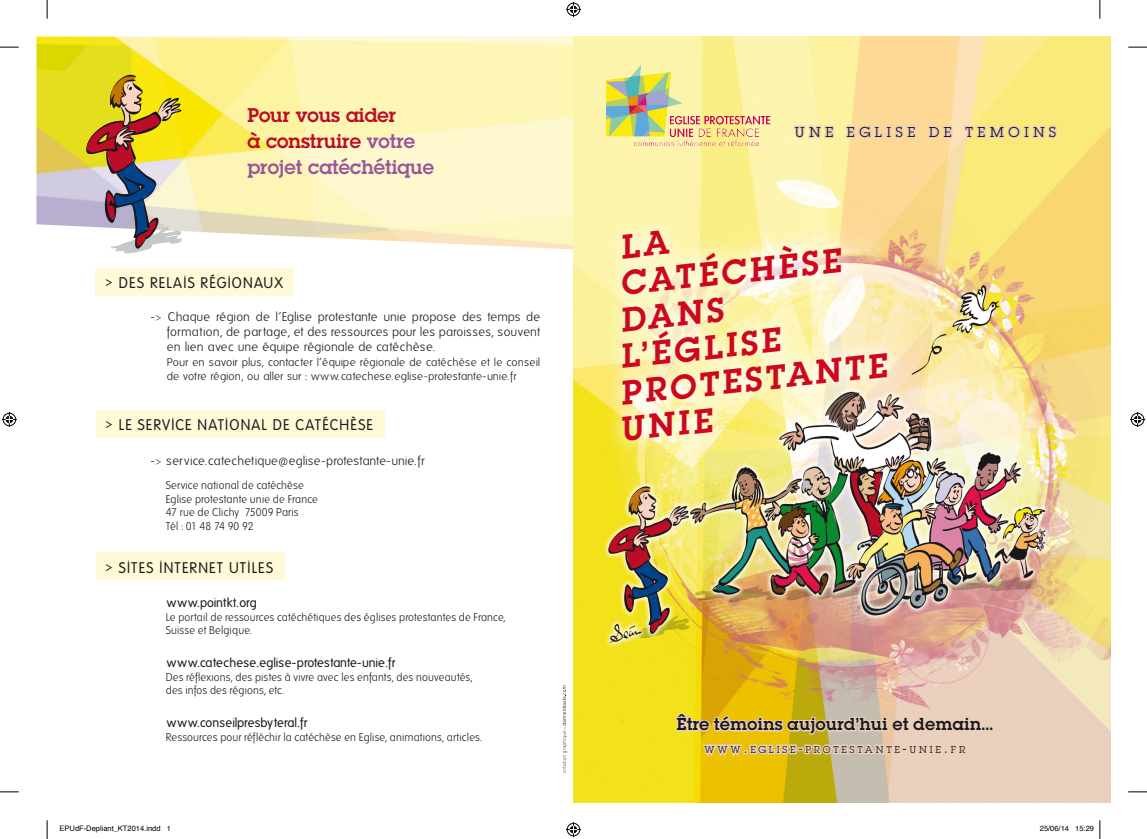
<style>
.page{position:relative;width:1147px;height:839px;background:#fff}
.page>*{position:absolute;margin:0;border:0;box-sizing:border-box;transform-origin:0 0}
.t1{font:600 35.62px "Lubalin Graph EF";color:#cd071e}
.t2{font:600 19.38px/26px "Lubalin Graph";color:#bd0c26}
.t3{font:600 18.12px "Lubalin Graph EF";color:#1a171c}
.t4{font:15px "Folks";letter-spacing:.085em;color:#1a171c;scale:.95 1}
.t5{font:14px "Lubalin Graph";color:#1a171c}
.t6{font:300 12.5px/15px "Folks";letter-spacing:.005em;color:#1a171c;text-align:justify}
.t7{font:12.5px "Folks";letter-spacing:.01em;color:#1a171c}
.t8{font:300 11.25px/13.5px "Folks";letter-spacing:.01em;color:#1a171c;scale:.95 1}
.t9{font:300 11.25px/14px "Folks";letter-spacing:.01em;color:#1a171c}
.t10{font:9.75px "Lubalin Graph";letter-spacing:.285em;color:#1a171c}
.t11{font:7.5px "Helvetica";color:#000}
.s1{color:#995699}
.s2{font-size:14px}
</style>
<div class="page">
<div style="left:96px;top:268px;width:198px;height:27px;background:#fef9d6"></div>
<div style="left:96px;top:410px;width:288px;height:28px;background:#fef9d6"></div>
<div style="left:96px;top:552px;width:188px;height:27px;background:#fef9d6"></div>
<img style="left:36px;top:36px;width:537px;height:213px">
<img style="left:573px;top:36px;width:537px;height:766px">
<img style="left:602px;top:55px;width:171px;height:95px">
<svg style="left:603px;top:185px;width:303px;height:278px;background:#f6ecb4"></svg>
<svg style="left:792px;top:120px;width:43px;height:24px"></svg>
<svg style="left:844px;top:123px;width:73px;height:17px"></svg>
<svg style="left:926px;top:123px;width:28px;height:17px"></svg>
<svg style="left:962px;top:116px;width:97px;height:28px;background:#f5e190"></svg>
<svg style="left:672px;top:711px;width:321px;height:51px;background:#e3c87f"></svg>
<svg style="left:84px;top:71px;width:99px;height:183px;background:#c3ae72"></svg>
<svg style="left:562px;top:685px;width:5px;height:87px"></svg>
<svg style="left:0;top:46px;width:19px;height:2px"></svg>
<svg style="left:1128px;top:46px;width:19px;height:2px"></svg>
<svg style="left:0;top:791px;width:19px;height:1px"></svg>
<svg style="left:1128px;top:791px;width:19px;height:1px"></svg>
<svg style="left:46px;top:0;width:2px;height:19px"></svg>
<svg style="left:46px;top:820px;width:2px;height:18px"></svg>
<svg style="left:1099px;top:0;width:1px;height:19px"></svg>
<svg style="left:566px;top:2px;width:15px;height:15px"></svg>
<svg style="left:566px;top:822px;width:15px;height:14px"></svg>
<svg style="left:2px;top:412px;width:15px;height:15px"></svg>
<svg style="left:1130px;top:412px;width:15px;height:15px"></svg>
<svg style="left:1099px;top:820px;width:1px;height:18px"></svg>
<svg style="left:623px;top:229px;width:46px;height:29px"></svg>
<h2 class="t2" style="left:247px;top:101px;width:188px">Pour vous aider<br>à construire <span class="s1">votre projet catéchétique</span></h2>
<h3 class="t4" style="left:106px;top:274px;width:188px">&gt; DES RELAIS RÉGIONAUX</h3>
<p class="t6" style="left:167px;top:309px;width:375px;text-indent:-16px">-&gt; Chaque région de l’Eglise protestante unie propose des temps de formation, de partage, et des ressources pour les paroisses, souvent en lien avec une équipe régionale de catéchèse.</p>
<p class="t9" style="left:167px;top:355px;width:375px">Pour en savoir plus, contacter l’équipe régionale de catéchèse et le conseil de votre région, ou aller sur : www.catechese.eglise-protestante-unie.fr</p>
<h3 class="t4" style="left:106px;top:417px;width:283px">&gt; LE SERVICE NATIONAL DE CATÉCHÈSE</h3>
<p class="t6" style="left:151px;top:453px;width:275px">-&gt; service.catechetique@eglise-protestante-unie.fr</p>
<p class="t8" style="left:166px;top:478px;width:161px">Service national de catéchèse<br>Eglise protestante unie de France<br>47 rue de Clichy 75009 Paris<br>Tél : 01 48 74 90 92</p>
<h3 class="t4" style="left:106px;top:559px;width:178px">&gt; SITES INTERNET UTILES</h3>
<p class="t7" style="left:167px;top:596px;width:91px">www.pointkt.org</p>
<p class="t8" style="left:166px;top:610px;width:359px">Le portail de ressources catéchétiques des églises protestantes de France,<br>Suisse et Belgique.</p>
<p class="t7" style="left:167px;top:656px;width:230px">www.catechese.eglise-protestante-unie.fr</p>
<p class="t8" style="left:166px;top:670px;width:324px">Des réflexions, des pistes à vivre avec les enfants, des nouveautés, des infos des régions, etc.</p>
<p class="t7" style="left:167px;top:716px;width:142px">www.conseilpresbyteral.fr</p>
<p class="t8" style="left:166px;top:730px;width:335px">Ressources pour réfléchir la catéchèse en Eglise, animations, articles.</p>
<p class="t5" style="left:795px;top:123px;width:14px">UNE</p>
<p class="t5" style="left:846px;top:123px;width:13px">EGLISE</p>
<p class="t5" style="left:929px;top:123px;width:93px">DE TE MOINS</p>
<h1 class="t1" style="left:618px;top:261px;width:223px;rotate:-6deg">cat échèse</h1>
<h1 class="t1" style="left:618px;top:298px;width:103px;rotate:-6deg">dans</h1>
<h1 class="t1" style="left:618px;top:334px;width:163px;rotate:-6deg">l’égl ise</h1>
<h1 class="t1" style="left:618px;top:371px;width:270px;rotate:-6deg">protestante</h1>
<h1 class="t1" style="left:618px;top:407px;width:94px;rotate:-6deg">unie</h1>
<h3 class="t3" style="left:676px;top:713px;width:318px">Être témoins aujourd’hui et demain…</h3>
<p class="t10" style="left:704px;top:743px;width:262px">WWW<span class="s2">.</span>EGLISE<span class="s2">-</span>PROTESTANTE<span class="s2">-</span>UNIE<span class="s2">.</span>FR</p>
<p class="t11" style="left:60px;top:822px;width:113px">EPUdF-Depliant_KT2014.indd 1</p>
<p class="t11" style="left:1039px;top:822px;width:56px">25/06/14 15:29</p>
</div>
